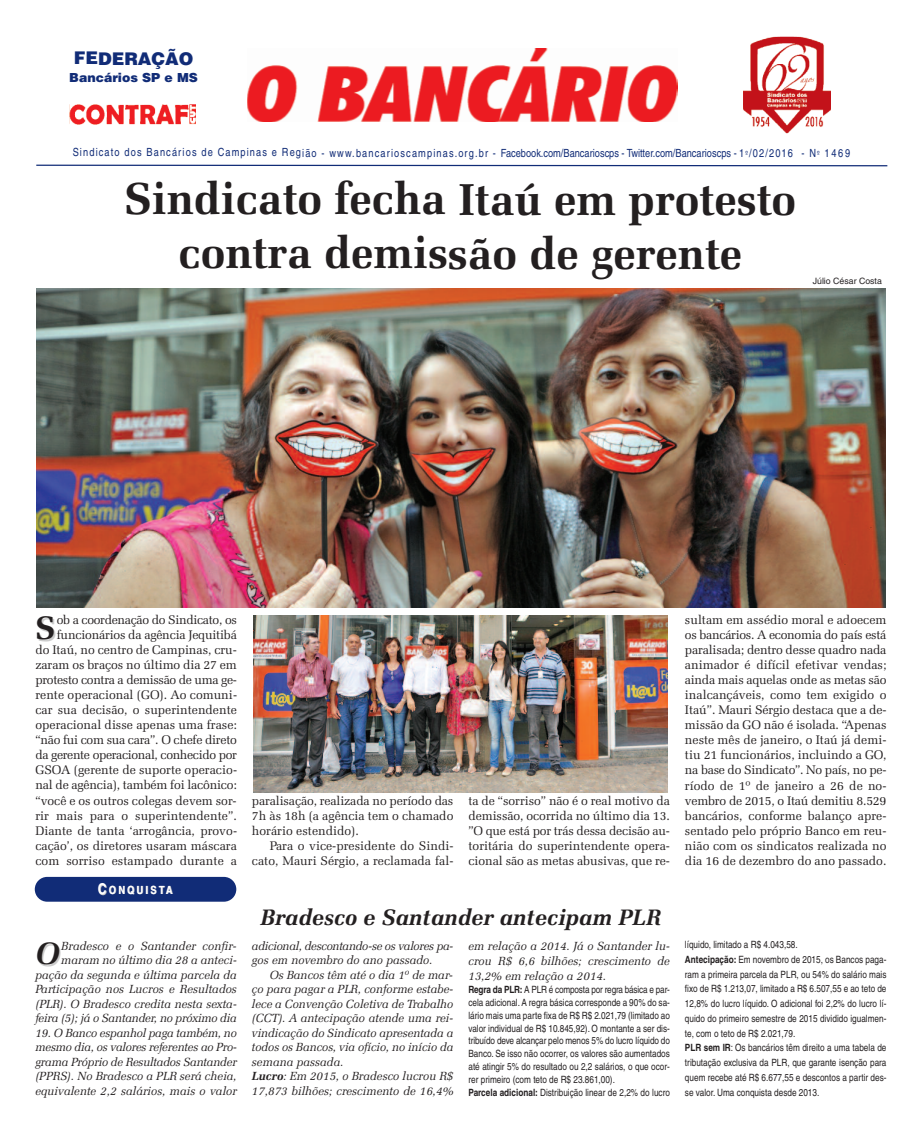
<style>
.page{position:relative;width:922px;height:1134px;background:#fff}
.page>*{position:absolute;margin:0;border:0;box-sizing:border-box;transform-origin:0 0}
.t1{font:700 45px/54px "Zapf Elliptical 711 BT";color:#231f20;text-align:center}
.t2{font:700 32.62px "Zapf Elliptical 711 BT";color:#231f20}
.t3{font:italic 700 31px "Zapf Elliptical 711 BT";color:#231f20}
.t4{font:italic 700 22.5px "Zapf Elliptical 711 BT";color:#231f20}
.t5{font:900 17.5px "Helvetica";color:#112c77}
.t6{font:12.5px/15px "Zapf Elliptical 711 BT";color:#231f20;text-align:justify}
.t7{font:900 12.5px "Helvetica";color:#112c77}
.t8{font:italic 11.88px/14.5px "Zapf Elliptical 711 BT";color:#231f20;text-align:justify}
.t9{font:italic 11.88px/14.5px "Zapf Elliptical 711 BT";letter-spacing:-.025em;color:#231f20}
.t10{font:condensed 11.25px "Helvetica";letter-spacing:.1em;color:#112c77}
.t11{font:700 condensed 11.25px "Helvetica";letter-spacing:.2em;color:#fff}
.t12{font:condensed 10px/14.8px "Helvetica";color:#231f20}
.t13{font:8.75px "Helvetica";color:#231f20}
.s1{font-size:8.5px}
.s2{font-size:15px}
.s3{font-weight:700}
</style>
<div class="page">
<svg style="left:36px;top:164px;width:852px;height:3px"></svg>
<img style="left:743px;top:37px;width:87px;height:96px">
<img style="left:247px;top:48px;width:430px;height:74px">
<img style="left:69px;top:104px;width:127px;height:21px">
<img style="left:36px;top:289px;width:849px;height:319px">
<img style="left:253px;top:615px;width:414px;height:177px">
<div style="left:35px;top:877px;width:201px;height:25px;background:#112c77;border-radius:12px"></div>
<h3 class="t5" style="left:74px;top:48px;width:121px">FEDERAÇÃO</h3>
<p class="t7" style="left:69px;top:70px;width:130px">Bancários SP e MS</p>
<p class="t10" style="left:73px;top:149px;width:778px">Sindicato dos Bancários de Campinas e Região - www.bancarioscampinas.org.br - Facebook.com/Bancarioscps -Twitter.com/Bancarioscps - 1<span class="s1">º</span>/02/2016 - N<span class="s1">º</span> 1469</p>
<h1 class="t1" style="left:124px;top:176px;width:673px">Sindicato fecha Itaú em protesto contra demissão de gerente</h1>
<p class="t13" style="left:812px;top:277px;width:70px">Júlio César Costa</p>
<p class="t6" style="left:35px;top:614px;width:203px;text-align:right">ob a coordenação do Sindicato, os funcionários da agência Jequitibá<br>do Itaú, no centro de Campinas, cru&shy;zaram os braços no último dia 27 em protesto contra a demissão de uma ge&shy;rente operacional (GO). Ao comuni&shy;car sua decisão, o superintendente operacional disse apenas uma frase: “não fui com sua cara”. O chefe direto da gerente operacional, conhecido por GSOA (gerente de suporte operacio&shy;nal de agência), também foi lacônico: “você e os outros colegas devem sor&shy;rir mais para o superintendente”.<br>Diante de tanta ‘arrogância, provo&shy;cação’, os diretores usaram máscara com sorriso estampado durante a</p>
<h2 class="t2" style="left:35px;top:615px;width:21px">S</h2>
<p class="t6" style="left:252px;top:795px;width:203px">paralisação, realizada no período das 7h às 18h (a agência tem o chamado horário estendido).</p>
<p class="t6" style="left:252px;top:840px;width:203px;text-align:right">Para o vice-presidente do Sindi&shy;cato, Mauri Sérgio, a reclamada fal-</p>
<p class="t6" style="left:468px;top:795px;width:203px">ta de “sorriso” não é o real motivo da demissão, ocorrida no último dia 13. ”O que está por trás dessa decisão au&shy;toritária do superintendente opera&shy;cional são as metas abusivas, que re-</p>
<p class="t6" style="left:684px;top:614px;width:203px">sultam em assédio moral e adoecem os bancários. A economia do país está paralisada; dentro desse quadro nada animador é difícil efetivar vendas; ainda mais aquelas onde as metas são inalcançáveis, como tem exigido o Itaú”. Mauri Sérgio destaca que a de&shy;missão da GO não é isolada. “Apenas neste mês de janeiro, o Itaú já demi&shy;tiu 21 funcionários, incluindo a GO, na base do Sindicato”. No país, no pe&shy;ríodo de 1º de janeiro a 26 de no&shy;vembro de 2015, o Itaú demitiu 8.529 bancários, conforme balanço apre&shy;sentado pelo próprio Banco em reu&shy;nião com os sindicatos realizada no dia 16 de dezembro do ano passado.</p>
<p class="t11" style="left:98px;top:886px;width:76px"><span class="s2">C</span>ONQUISTA</p>
<h3 class="t4" style="left:260px;top:909px;width:402px">Bradesco e Santander antecipam PLR</h3>
<p class="t8" style="left:35px;top:939px;width:203px;text-align:right">Bradesco e o Santander confir&shy;maram no último dia 28 a anteci&shy;pação da segunda e última parcela da Participação nos Lucros e Resultados (PLR). O Bradesco credita nesta sexta&shy;feira (5); já o Santander, no próximo dia</p>
<p class="t8" style="left:35px;top:1026px;width:203px">19. O Banco espanhol paga também, no mesmo dia, os valores referentes ao Pro&shy;grama Próprio de Resultados Santander (PPRS). No Bradesco a PLR será cheia, equivalente 2,2 salários, mais o valor</p>
<h3 class="t3" style="left:35px;top:941px;width:26px">O</h3>
<p class="t9" style="left:252px;top:939px;width:203px">adicional, descontando-se os valores pa&shy;gos em novembro do ano passado.</p>
<p class="t8" style="left:252px;top:968px;width:203px;text-align:left;text-indent:18px">Os Bancos têm até o dia 1º de mar&shy;ço para pagar a PLR, conforme estabe&shy;lece a Convenção Coletiva de Trabalho (CCT). A antecipação atende uma rei&shy;vindicação do Sindicato apresentada a todos os Bancos, via ofício, no início da semana passada.<br><span class="s3">Lucro</span>: Em 2015, o Bradesco lucrou R$ 17,873 bilhões; crescimento de 16,4%</p>
<p class="t8" style="left:468px;top:939px;width:203px;line-height:15px">em relação a 2014. Já o Santander lu&shy;crou R$ 6,6 bilhões; crescimento de 13,2% em relação a 2014.</p>
<p class="t12" style="left:468px;top:984px;width:203px;line-height:12.8px"><span class="s3">Regra da PLR:</span> A PLR é composta por regra básica e par&shy;cela adicional. A regra básica corresponde a 90% do sa&shy;lário mais uma parte fixa de R$ R$ 2.021,79 (limitado ao valor individual de R$ 10.845,92). O montante a ser dis&shy;tribuído deve alcançar pelo menos 5% do lucro líquido do Banco. Se isso não ocorrer, os valores são aumentados até atingir 5% do resultado ou 2,2 salários, o que ocor&shy;rer primeiro (com teto de R$ 23.861,00).<br><span class="s3">Parcela adicional:</span> Distribuição linear de 2,2% do lucro</p>
<p class="t12" style="left:684px;top:938px;width:203px">líquido, limitado a R$ 4.043,58.<br><span class="s3">Antecipação:</span> Em novembro de 2015, os Bancos paga&shy;ram a primeira parcela da PLR, ou 54% do salário mais fixo de R$ 1.213,07, limitado a R$ 6.507,55 e ao teto de 12,8% do lucro líquido. O adicional foi 2,2% do lucro lí&shy;quido do primeiro semestre de 2015 dividido igualmen&shy;te, com o teto de R$ 2.021,79.<br><span class="s3">PLR sem IR</span>: Os bancários têm direito a uma tabela de tributação exclusiva da PLR, que garante isenção para quem recebe até R$ 6.677,55 e descontos a partir des&shy;se valor. Uma conquista desde 2013.</p>
</div>
